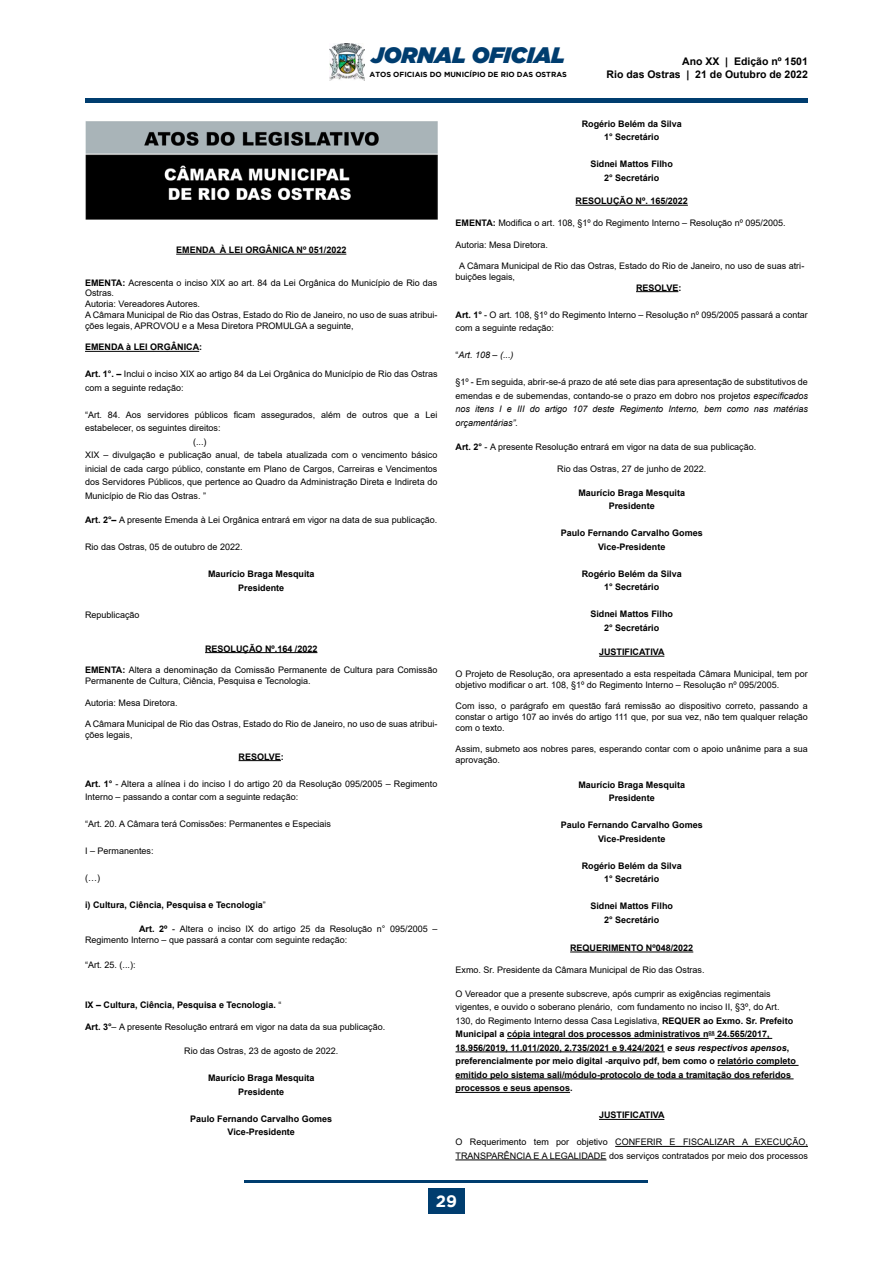
<style>
.page{position:relative;width:893px;height:1263px;background:#fff}
.page>*{position:absolute;margin:0;border:0;box-sizing:border-box;transform-origin:0 0}
.t1{font:italic 900 22.35px "Gotham";color:#003d6f}
.t2{font:700 16.5px "Gotham";color:#fff}
.t3{font:700 10.5px/13.6px "Arial";color:#000;text-align:right}
.t4{font:9px/10.8px "Arial";color:#000}
.t5{font:700 9px/13.5px "Arial";color:#000;text-align:center}
.t6{font:italic 9px "Arial";color:#000}
.t7{font:700 7.35px "Gotham";color:#000}
.s1{font-weight:700}
.s2{font-weight:400}
.s3{font-style:normal}
.s4{font-style:italic}
</style>
<div class="page">
<div style="left:85px;top:98px;width:723px;height:5px;background:#003d6f"></div>
<hr style="left:244px;top:1180px;width:404px;height:3px;background:#003d6f">
<img style="left:329px;top:44px;width:35px;height:36px">
<div style="left:428px;top:1188px;width:37px;height:25px;background:#003d6f"></div>
<hr style="left:176px;top:254px;width:170px;height:1px;background:#000">
<hr style="left:85px;top:351px;width:114px;height:1px;background:#000">
<img style="left:85px;top:121px;width:352px;height:99px">
<hr style="left:205px;top:652px;width:112px;height:1px;background:#000">
<hr style="left:239px;top:760px;width:42px;height:1px;background:#000">
<hr style="left:576px;top:205px;width:112px;height:1px;background:#000">
<hr style="left:636px;top:291px;width:42px;height:1px;background:#000">
<hr style="left:599px;top:656px;width:65px;height:1px;background:#000">
<hr style="left:570px;top:951px;width:123px;height:1px;background:#000">
<hr style="left:507px;top:1038px;width:202px;height:1px;background:#000">
<hr style="left:715px;top:1038px;width:57px;height:1px;background:#000">
<hr style="left:455px;top:1051px;width:210px;height:1px;background:#000">
<hr style="left:717px;top:1065px;width:82px;height:1px;background:#000">
<hr style="left:455px;top:1078px;width:339px;height:1px;background:#000">
<hr style="left:455px;top:1092px;width:115px;height:1px;background:#000">
<hr style="left:599px;top:1119px;width:65px;height:1px;background:#000">
<hr style="left:615px;top:1146px;width:193px;height:1px;background:#000">
<hr style="left:455px;top:1159px;width:151px;height:1px;background:#000">
<h1 class="t1" style="left:371px;top:42px;width:195px">JORNAL OFICIAL</h1>
<p class="t7" style="left:370px;top:71px;width:199px">ATOS OFICIAIS DO MUNICÍPIO DE RIO DAS OSTRAS</p>
<p class="t3" style="left:607px;top:54px;width:203px">Ano XX | Edição nº 1501<br>Rio das Ostras | 21 de Outubro de 2022</p>
<p class="t5" style="left:176px;top:243px;width:172px">EMENDA À LEI ORGÂNICA Nº 051/2022</p>
<p class="t4" style="left:85px;top:277px;width:354px"><span class="s1">EMENTA:</span> Acrescenta o inciso XIX ao art. 84 da Lei Orgânica do Município de Rio das Ostras.<br>Autoria: Vereadores Autores.<br>A Câmara Municipal de Rio das Ostras, Estado do Rio de Janeiro, no uso de suas atribui&shy;ções legais, APROVOU e a Mesa Diretora PROMULGA a seguinte,</p>
<p class="t5" style="left:85px;top:341px;width:119px">EMENDA à LEI ORGÂNICA:</p>
<p class="t4" style="left:85px;top:367px;width:354px;line-height:13.5px"><span class="s1">Art. 1°. –</span> Inclui o inciso XIX ao artigo 84 da Lei Orgânica do Município de Rio das Ostras com a seguinte redação:</p>
<p class="t4" style="left:85px;top:409px;width:354px">“Art. 84. Aos servidores públicos ficam assegurados, além de outros que a Lei</p>
<p class="t4" style="left:85px;top:423px;width:137px">estabelecer, os seguintes direitos:</p>
<p class="t4" style="left:193px;top:436px;width:15px">(...)</p>
<p class="t4" style="left:85px;top:450px;width:354px">XIX – divulgação e publicação anual, de tabela atualizada com o vencimento básico</p>
<p class="t4" style="left:85px;top:463px;width:354px">inicial de cada cargo público, constante em Plano de Cargos, Carreiras e Vencimentos</p>
<p class="t4" style="left:85px;top:477px;width:354px">dos Servidores Públicos, que pertence ao Quadro da Administração Direta e Indireta do</p>
<p class="t4" style="left:85px;top:490px;width:123px">Município de Rio das Ostras. ”</p>
<p class="t4" style="left:85px;top:515px;width:354px"><span class="s1">Art. 2°–</span> A presente Emenda à Lei Orgânica entrará em vigor na data de sua publicação.</p>
<p class="t4" style="left:85px;top:542px;width:159px">Rio das Ostras, 05 de outubro de 2022.</p>
<p class="t5" style="left:208px;top:567px;width:108px">Maurício Braga Mesquita<br>Presidente</p>
<p class="t4" style="left:85px;top:609px;width:56px">Republicação</p>
<p class="t5" style="left:205px;top:642px;width:114px">RESOLUÇÃO Nº.164 /2022</p>
<p class="t4" style="left:85px;top:665px;width:354px"><span class="s1">EMENTA:</span> Altera a denominação da Comissão Permanente de Cultura para Comissão<br>Permanente de Cultura, Ciência, Pesquisa e Tecnologia.</p>
<p class="t4" style="left:85px;top:697px;width:94px">Autoria: Mesa Diretora.</p>
<p class="t4" style="left:85px;top:719px;width:354px">A Câmara Municipal de Rio das Ostras, Estado do Rio de Janeiro, no uso de suas atribui&shy;ções legais,</p>
<p class="t5" style="left:239px;top:750px;width:47px">RESOLVE:</p>
<p class="t4" style="left:85px;top:777px;width:354px;line-height:13.5px"><span class="s1">Art. 1°</span> - Altera a alínea i do inciso I do artigo 20 da Resolução 095/2005 – Regimento<br>Interno – passando a contar com a seguinte redação:</p>
<p class="t4" style="left:85px;top:818px;width:248px">“Art. 20. A Câmara terá Comissões: Permanentes e Especiais</p>
<p class="t4" style="left:85px;top:845px;width:70px">I – Permanentes:</p>
<p class="t4" style="left:85px;top:872px;width:16px">(…)</p>
<p class="t5" style="left:85px;top:898px;width:182px">i) Cultura, Ciência, Pesquisa e Tecnologia<span class="s2">”</span></p>
<p class="t4" style="left:85px;top:924px;width:354px;text-indent:54px"><span class="s1">Art. 2º</span> - Altera o inciso IX do artigo 25 da Resolução n° 095/2005 –<br>Regimento Interno – que passará a contar com seguinte redação:</p>
<p class="t4" style="left:85px;top:959px;width:52px">“Art. 25. (...):</p>
<p class="t5" style="left:85px;top:998px;width:198px">IX – Cultura, Ciência, Pesquisa e Tecnologia. <span class="s2">“</span></p>
<p class="t4" style="left:85px;top:1021px;width:302px"><span class="s1">Art. 3°</span>– A presente Resolução entrará em vigor na data da sua publicação.</p>
<p class="t4" style="left:184px;top:1045px;width:156px">Rio das Ostras, 23 de agosto de 2022.</p>
<p class="t5" style="left:208px;top:1071px;width:108px">Maurício Braga Mesquita<br>Presidente</p>
<p class="t5" style="left:190px;top:1112px;width:144px">Paulo Fernando Carvalho Gomes<br>Vice-Presidente</p>
<p class="t5" style="left:582px;top:117px;width:102px">Rogério Belém da Silva<br>1° Secretário</p>
<p class="t5" style="left:590px;top:158px;width:84px">Sidnei Mattos Filho<br>2° Secretário</p>
<p class="t5" style="left:576px;top:194px;width:114px">RESOLUÇÃO Nº. 165/2022</p>
<p class="t4" style="left:455px;top:217px;width:332px"><span class="s1">EMENTA:</span> Modifica o art. 108, §1º do Regimento Interno – Resolução nº 095/2005.</p>
<p class="t4" style="left:455px;top:239px;width:94px">Autoria: Mesa Diretora.</p>
<p class="t4" style="left:455px;top:260px;width:350px;text-indent:4px">A Câmara Municipal de Rio das Ostras, Estado do Rio de Janeiro, no uso de suas atri&shy;buições legais,</p>
<p class="t5" style="left:636px;top:281px;width:47px">RESOLVE:</p>
<p class="t4" style="left:455px;top:308px;width:354px;line-height:13.5px"><span class="s1">Art. 1°</span> - O art. 108, §1º do Regimento Interno – Resolução nº 095/2005 passará a contar com a seguinte redação:</p>
<p class="t6" style="left:455px;top:349px;width:60px"><span class="s3">“</span>Art. 108 – (...)</p>
<p class="t4" style="left:455px;top:375px;width:354px;line-height:13.5px;text-align:justify">§1º - Em seguida, abrir-se-á prazo de até sete dias para apresentação de substitutivos de emendas e de subemendas, contando-se o prazo em dobro nos projet<span class="s4">os especificados nos itens I e III do artigo 107 deste Regimento Interno, bem como nas matérias orçamentárias”.</span></p>
<p class="t4" style="left:455px;top:441px;width:302px"><span class="s1">Art. 2°</span> - A presente Resolução entrará em vigor na data de sua publicação.</p>
<p class="t4" style="left:557px;top:463px;width:151px">Rio das Ostras, 27 de junho de 2022.</p>
<p class="t5" style="left:578px;top:486px;width:108px">Maurício Braga Mesquita<br>Presidente</p>
<p class="t5" style="left:561px;top:527px;width:144px">Paulo Fernando Carvalho Gomes<br>Vice-Presidente</p>
<p class="t5" style="left:582px;top:567px;width:102px">Rogério Belém da Silva<br>1° Secretário</p>
<p class="t5" style="left:590px;top:608px;width:84px">Sidnei Mattos Filho<br>2° Secretário</p>
<p class="t5" style="left:599px;top:645px;width:67px">JUSTIFICATIVA</p>
<p class="t4" style="left:455px;top:668px;width:354px">O Projeto de Resolução, ora apresentado a esta respeitada Câmara Municipal, tem por objetivo modificar o art. 108, §1º do Regimento Interno – Resolução nº 095/2005.</p>
<p class="t4" style="left:455px;top:701px;width:354px;text-align:justify">Com isso, o parágrafo em questão fará remissão ao dispositivo correto, passando a constar o artigo 107 ao invés do artigo 111 que, por sua vez, não tem qualquer relação com o texto.</p>
<p class="t4" style="left:455px;top:744px;width:354px">Assim, submeto aos nobres pares, esperando contar com o apoio unânime para a sua aprovação.</p>
<p class="t5" style="left:578px;top:778px;width:108px">Maurício Braga Mesquita<br>Presidente</p>
<p class="t5" style="left:561px;top:818px;width:144px">Paulo Fernando Carvalho Gomes<br>Vice-Presidente</p>
<p class="t5" style="left:582px;top:859px;width:102px">Rogério Belém da Silva<br>1° Secretário</p>
<p class="t5" style="left:590px;top:899px;width:84px">Sidnei Mattos Filho<br>2° Secretário</p>
<p class="t5" style="left:570px;top:941px;width:125px">REQUERIMENTO Nº048/2022</p>
<p class="t4" style="left:455px;top:964px;width:251px">Exmo. Sr. Presidente da Câmara Municipal de Rio das Ostras.</p>
<p class="t5" style="left:455px;top:987px;width:342px;text-align:left"><span class="s2">O Vereador que a presente subscreve, após cumprir as exigências regimentais vigentes, e ouvido o soberano plenário, com fundamento no inciso II, §3º, do Art.<br>130, do Regimento Interno dessa Casa Legislativa,</span> REQUER ao Exmo. Sr. Prefeito Municipal a cópia integral dos processos administrativos n<sup>os</sup> 24.565/2017, 18.956/2019, 11.011/2020, 2.735/2021 e 9.424/2021 <span class="s4">e seus respectivos apensos</span>, preferencialmente por meio digital -arquivo pdf, bem como o relatório completo emitido pelo sistema sali/módulo-protocolo de toda a tramitação dos referidos processos e seus apensos.</p>
<p class="t5" style="left:599px;top:1109px;width:67px">JUSTIFICATIVA</p>
<p class="t4" style="left:455px;top:1135px;width:354px;line-height:13.5px">O Requerimento tem por objetivo CONFERIR E FISCALIZAR A EXECUÇÃO,<br>TRANSPARÊNCIA E A LEGALIDADE dos serviços contratados por meio dos processos</p>
<h2 class="t2" style="left:436px;top:1191px;width:23px">29</h2>
</div>
